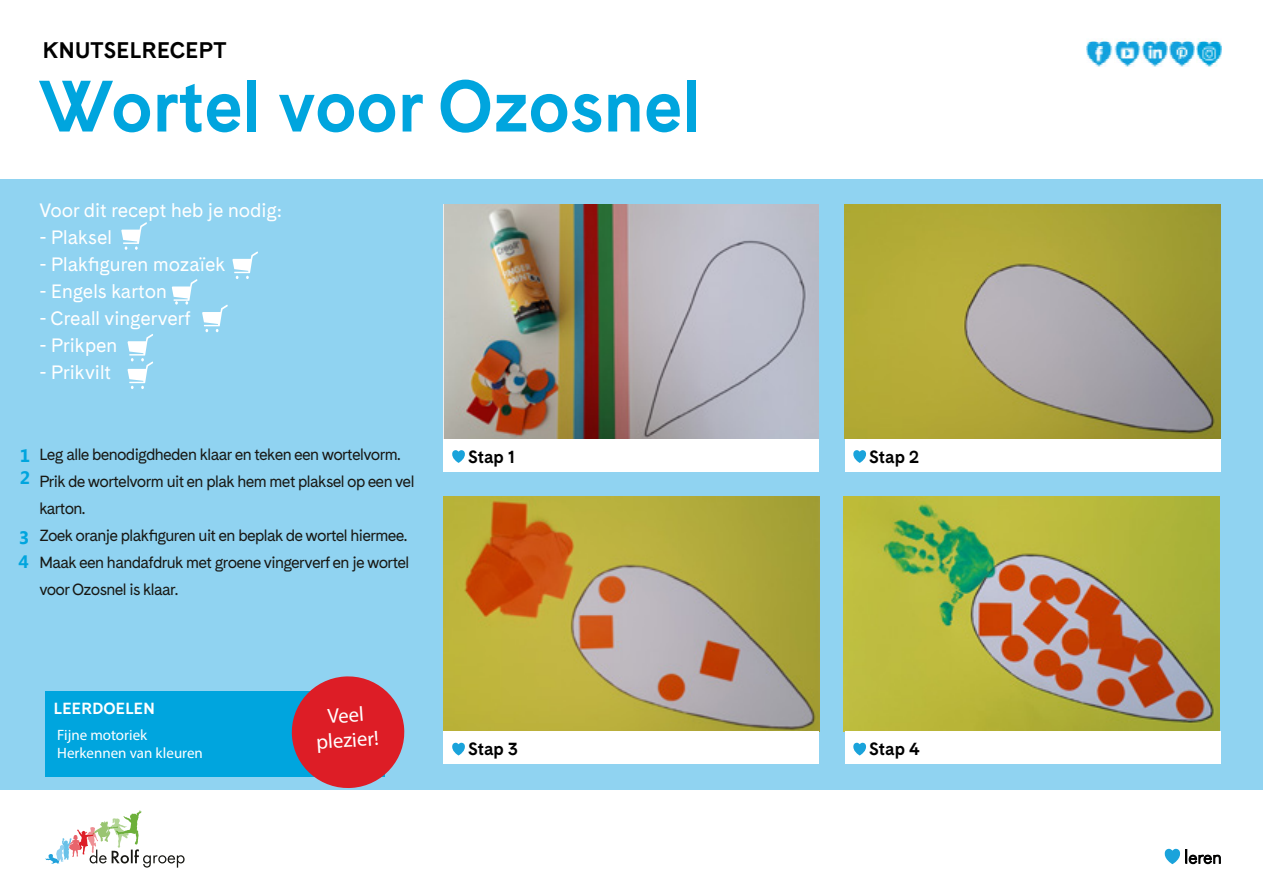
<style>
.page{position:relative;width:1263px;height:893px;background:#fff}
.page>*{position:absolute;margin:0;border:0;box-sizing:border-box;transform-origin:0 0}
.t1{font:700 67.5px "Cadiz";color:#00a5de}
.t2{font:700 21px "Cadiz";letter-spacing:.01em;color:#000}
.t3{font:20.7px/24.9px "Myriad Pro";color:#fff;text-align:center}
.t4{font:18px "Cadiz";color:#fff}
.t5{font:700 18px/21.6px "Myanmar Text";color:#00a5de}
.t6{font:700 16.5px "Cadiz";color:#000}
.t7{font:15px/27px "Cadiz";letter-spacing:-.04em;color:#181814}
.t8{font:15px/18px "Myriad Pro";color:#fff}
.t9{font:700 15px "Cadiz";letter-spacing:.01em;color:#fff}
</style>
<div class="page">
<div style="left:0;top:179px;width:1263px;height:610px;background:#90d3f1"></div>
<svg style="left:1164px;top:849px;width:56px;height:15px"></svg>
<img style="left:444px;top:204px;width:375px;height:235px">
<img style="left:845px;top:204px;width:375px;height:235px">
<img style="left:444px;top:497px;width:375px;height:234px">
<img style="left:844px;top:497px;width:375px;height:234px">
<div style="left:845px;top:439px;width:375px;height:32px;background:#fff"></div>
<svg style="left:853px;top:450px;width:13px;height:13px"></svg>
<div style="left:444px;top:439px;width:375px;height:32px;background:#fff"></div>
<svg style="left:452px;top:450px;width:13px;height:13px"></svg>
<div style="left:444px;top:731px;width:375px;height:33px;background:#fff"></div>
<svg style="left:452px;top:743px;width:13px;height:12px"></svg>
<div style="left:845px;top:731px;width:375px;height:33px;background:#fff"></div>
<svg style="left:853px;top:743px;width:14px;height:12px"></svg>
<div style="left:45px;top:691px;width:340px;height:86px;background:#00a5de"></div>
<svg style="left:290px;top:676px;width:116px;height:114px"></svg>
<svg style="left:45px;top:810px;width:140px;height:58px"></svg>
<img style="left:1169px;top:40px;width:25px;height:27px">
<img style="left:1086px;top:40px;width:26px;height:27px">
<img style="left:1142px;top:40px;width:25px;height:27px">
<img style="left:1115px;top:38px;width:25px;height:29px">
<img style="left:1196px;top:40px;width:26px;height:27px">
<svg style="left:128px;top:334px;width:25px;height:55px"></svg>
<svg style="left:121px;top:222px;width:26px;height:28px"></svg>
<svg style="left:172px;top:251px;width:86px;height:81px"></svg>
<h2 class="t2" style="left:43px;top:35px;width:185px">KNUTSELRECEPT</h2>
<h1 class="t1" style="left:38px;top:57px;width:664px">Wortel voor Ozosnel</h1>
<p class="t4" style="left:39px;top:197px;width:244px">Voor dit recept heb je nodig:</p>
<p class="t4" style="left:39px;top:224px;width:74px">- Plaksel</p>
<p class="t4" style="left:39px;top:251px;width:188px">- Plakfiguren mozaïek</p>
<p class="t4" style="left:39px;top:278px;width:129px">- Engels karton</p>
<p class="t4" style="left:39px;top:305px;width:153px">- Creall vingerverf</p>
<p class="t4" style="left:39px;top:332px;width:79px">- Prikpen</p>
<p class="t4" style="left:39px;top:359px;width:73px">- Prikvilt</p>
<p class="t5" style="left:20px;top:445px;width:12px">1<br>2</p>
<p class="t5" style="left:19px;top:525px;width:12px;line-height:24.5px">3<br>4</p>
<p class="t7" style="left:39px;top:441px;width:377px">Leg alle benodigdheden klaar en teken een wortelvorm.<br>Prik de wortelvorm uit en plak hem met plaksel op een vel karton.<br>Zoek oranje plakfiguren uit en beplak de wortel hiermee.<br>Maak een handafdruk met groene vingerverf en je wortel voor Ozosnel is klaar.</p>
<p class="t6" style="left:468px;top:445px;width:48px">Stap 1</p>
<p class="t6" style="left:869px;top:445px;width:51px">Stap 2</p>
<p class="t9" style="left:54px;top:697px;width:102px">LEERDOELEN</p>
<h3 class="t3" style="left:314px;top:705px;width:64px;rotate:-4deg">Veel plezier!</h3>
<p class="t8" style="left:57px;top:725px;width:147px">Fijne motoriek<br>Herkennen van kleuren</p>
<p class="t6" style="left:468px;top:737px;width:51px">Stap 3</p>
<p class="t6" style="left:869px;top:737px;width:52px">Stap 4</p>
</div>
